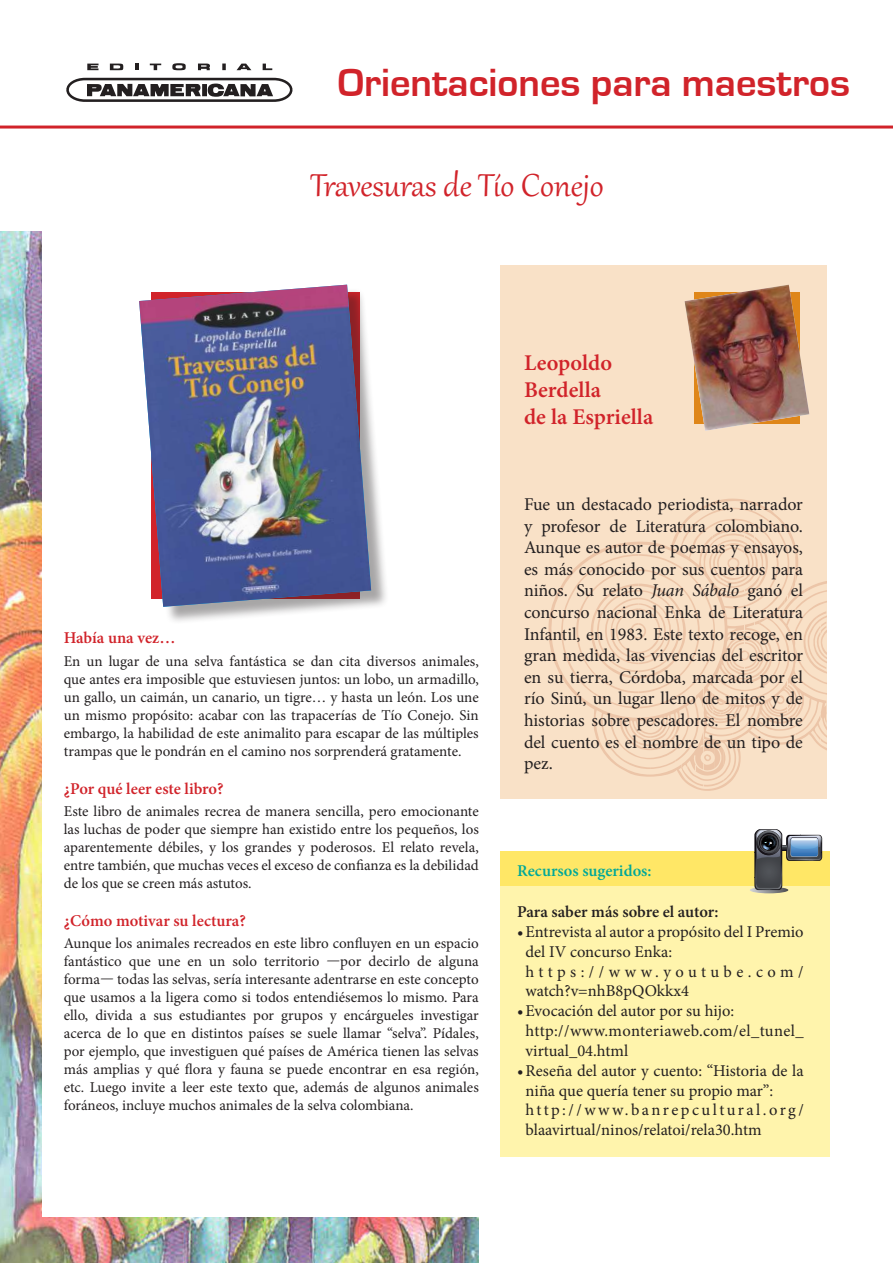
<style>
.page{position:relative;width:893px;height:1263px;background:#fff}
.page>*{position:absolute;margin:0;border:0;box-sizing:border-box;transform-origin:0 0}
.t1{font:700 40.5px "Eurostile";color:#d1232a}
.t2{font:39px "Gabriola";color:#d1232a}
.t3{font:600 22.5px/27px "Minion Pro";letter-spacing:.005em;color:#d1232a}
.t4{font:18px/21.6px "Minion Pro";letter-spacing:-.005em;color:#231f20;text-align:justify}
.t5{font:16.5px/19.8px "Minion Pro";color:#231f20}
.t6{font:600 16.5px "Minion Pro";color:#d1232a}
.t7{font:600 16.5px "Minion Pro";letter-spacing:-.005em;color:#231f20}
.t8{font:600 16.5px "Minion Pro";color:#00a898}
.t9{font:15px/18px "Minion Pro";color:#231f20;text-align:justify}
.s1{font-style:italic}
</style>
<div class="page">
<img style="left:0;top:232px;width:478px;height:1031px">
<div style="left:43px;top:85px;width:805px;height:1131px;background:#fff"></div>
<svg style="left:110px;top:63px;width:13px;height:7px"></svg>
<svg style="left:135px;top:64px;width:4px;height:6px"></svg>
<svg style="left:150px;top:64px;width:11px;height:6px"></svg>
<svg style="left:172px;top:63px;width:14px;height:7px"></svg>
<svg style="left:198px;top:63px;width:12px;height:7px"></svg>
<svg style="left:222px;top:64px;width:4px;height:6px"></svg>
<svg style="left:237px;top:64px;width:14px;height:6px"></svg>
<svg style="left:263px;top:64px;width:9px;height:6px"></svg>
<svg style="left:87px;top:64px;width:12px;height:6px"></svg>
<svg style="left:66px;top:77px;width:227px;height:25px"></svg>
<hr style="left:0;top:126px;width:893px;height:3px;background:#d1232a">
<div style="left:500px;top:851px;width:330px;height:306px;background:#fff4ac"></div>
<div style="left:142px;top:287px;width:247px;height:338px;background:#231f20;opacity:.4"></div>
<img style="left:139px;top:285px;width:232px;height:322px">
<div style="left:500px;top:265px;width:327px;height:534px;background:#f9e1c7"></div>
<svg style="left:548px;top:499px;width:279px;height:292px"></svg>
<img style="left:685px;top:285px;width:124px;height:146px">
<div style="left:500px;top:851px;width:330px;height:34px;background:#ffe766"></div>
<svg style="left:750px;top:829px;width:72px;height:64px"></svg>
<h1 class="t1" style="left:338px;top:61px;width:514px">Orientaciones para maestros</h1>
<h2 class="t2" style="left:311px;top:159px;width:294px">Travesuras de Tío Conejo</h2>
<p class="t6" style="left:64px;top:627px;width:113px">Había una vez…</p>
<p class="t9" style="left:64px;top:652px;width:417px">En un lugar de una selva fantástica se dan cita diversos animales, que antes era imposible que estuviesen juntos: un lobo, un armadillo, un gallo, un caimán, un canario, un tigre… y hasta un león. Los une un mismo propósito: acabar con las trapacerías de Tío Conejo. Sin embargo, la habilidad de este animalito para escapar de las múltiples trampas que le pondrán en el camino nos sorprenderá gratamente.</p>
<p class="t6" style="left:64px;top:777px;width:161px">¿Por qué leer este libro?</p>
<p class="t9" style="left:64px;top:802px;width:417px">Este libro de animales recrea de manera sencilla, pero emocionante las luchas de poder que siempre han existido entre los pequeños, los aparentemente débiles, y los grandes y poderosos. El relato revela, entre también, que muchas veces el exceso de confianza es la debilidad de los que se creen más astutos.</p>
<p class="t6" style="left:64px;top:909px;width:184px">¿Cómo motivar su lectura?</p>
<p class="t9" style="left:64px;top:934px;width:417px">Aunque los animales recreados en este libro confluyen en un espacio fantástico que une en un solo territorio <span class="s1">—</span>por decirlo de alguna forma<span class="s1">—</span> todas las selvas, sería interesante adentrarse en este concepto que usamos a la ligera como si todos entendiésemos lo mismo. Para ello, divida a sus estudiantes por grupos y encárgueles investigar acerca de lo que en distintos países se suele llamar “selva”. Pídales, por ejemplo, que investiguen qué países de América tienen las selvas más amplias y qué flora y fauna se puede encontrar en esa región, etc. Luego invite a leer este texto que, además de algunos animales foráneos, incluye muchos animales de la selva colombiana.</p>
<h3 class="t3" style="left:524px;top:349px;width:131px">Leopoldo<br>Berdella<br>de la Espriella</h3>
<p class="t4" style="left:524px;top:493px;width:280px">Fue un destacado periodista, narrador y profesor de Literatura colombiano.<br>Aunque es autor de poemas y ensayos, es más conocido por sus cuentos para niños. Su relato <span class="s1">Juan Sábalo</span> ganó el concurso nacional Enka de Literatura Infantil, en 1983. Este texto recoge, en gran medida, las vivencias del escritor en su tierra, Córdoba, marcada por el río Sinú, un lugar lleno de mitos y de historias sobre pescadores. El nombre del cuento es el nombre de un tipo de pez.</p>
<p class="t8" style="left:517px;top:859px;width:136px">Recursos sugeridos:</p>
<p class="t7" style="left:517px;top:900px;width:203px">Para saber más sobre el autor:</p>
<p class="t5" style="left:526px;top:922px;width:280px;text-indent:-8px">• Entrevista al autor a propósito del I Premio del IV concurso Enka: https://www.youtube.com/ watch?v=nhB8pQOkkx4</p>
<p class="t5" style="left:526px;top:1001px;width:280px;text-indent:-8px">• Evocación del autor por su hijo: http://www.monteriaweb.com/el_tunel_ virtual_04.html</p>
<p class="t5" style="left:526px;top:1060px;width:280px;text-indent:-8px">• Reseña del autor y cuento: “Historia de la niña que quería tener su propio mar”: http://www.banrepcultural.org/ blaavirtual/ninos/relatoi/rela30.htm</p>
</div>
